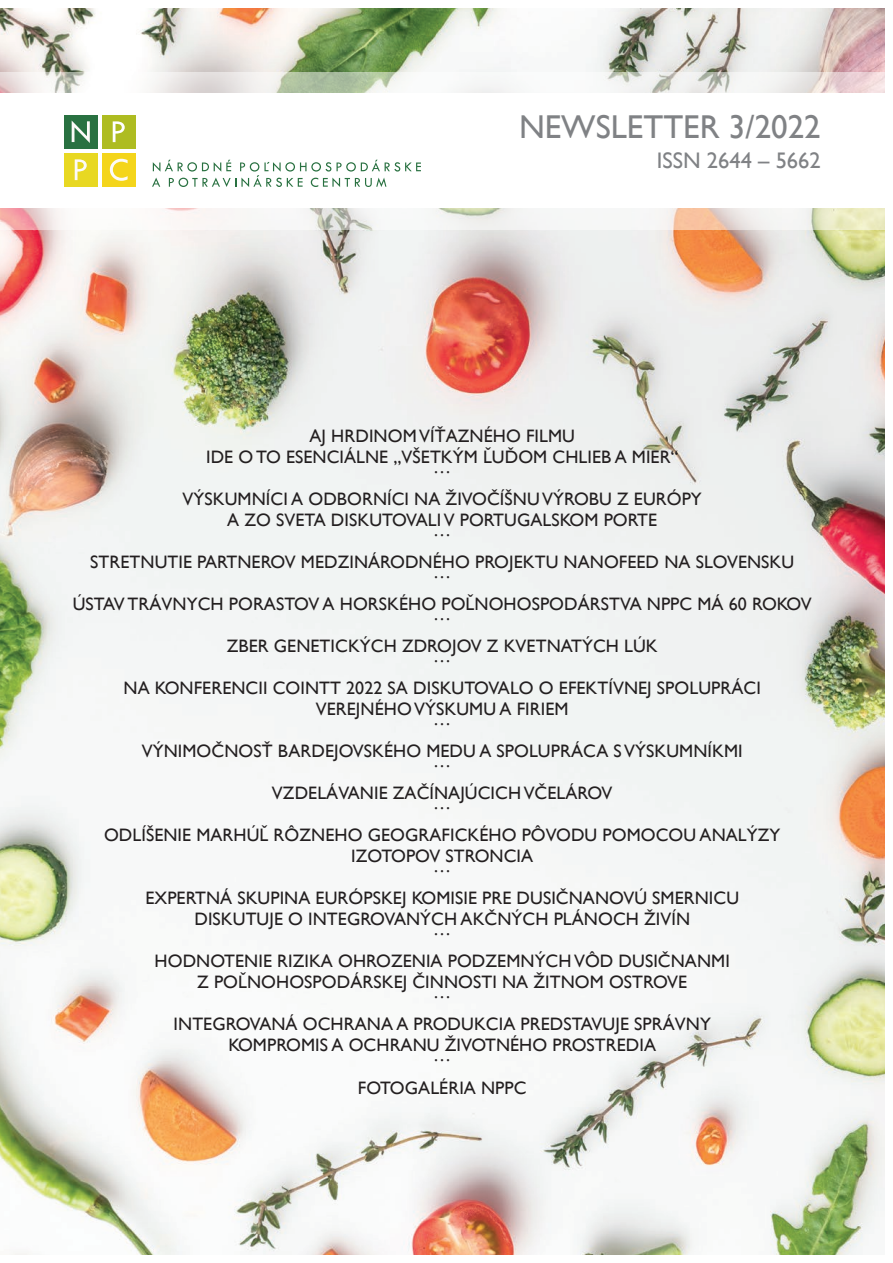
<style>
.page{position:relative;width:893px;height:1263px;background:#fff}
.page>*{position:absolute;margin:0;border:0;box-sizing:border-box;transform-origin:0 0}
.t1{font:33px "Gill Sans";color:#808285}
.t2{font:22.5px "Gill Sans";color:#808285}
.t3{font:18px/31.5px "Gill Sans";letter-spacing:.005em;color:#231f20;text-align:center}
</style>
<div class="page">
<img style="left:0;top:9px;width:884px;height:1245px">
<svg style="left:0;top:72px;width:885px;height:158px;fill:#f5f4f3"></svg>
<div style="left:0;top:94px;width:893px;height:114px;background:#fff"></div>
<div style="left:102px;top:153px;width:34px;height:34px;background:#f4d51b"></div>
<svg style="left:110px;top:159px;width:18px;height:22px"></svg>
<div style="left:64px;top:153px;width:34px;height:34px;background:#e8d822"></div>
<svg style="left:75px;top:159px;width:12px;height:21px"></svg>
<div style="left:102px;top:115px;width:34px;height:34px;background:#aebc21"></div>
<svg style="left:113px;top:121px;width:12px;height:21px"></svg>
<div style="left:64px;top:115px;width:34px;height:34px;background:#297141"></div>
<svg style="left:72px;top:121px;width:18px;height:22px"></svg>
<svg style="left:152px;top:160px;width:269px;height:27px"></svg>
<h1 class="t1" style="left:519px;top:107px;width:303px">NEWSLETTER 3/2022</h1>
<p class="t2" style="left:657px;top:147px;width:165px">ISSN 2644 – 5662</p>
<p class="t3" style="left:206px;top:426px;width:474px;line-height:21px">AJ HRDINOM VÍŤAZNÉHO FILMU<br>IDE O TO ESENCIÁLNE „VŠETKÝM ĽUĎOM CHLIEB A MIER“</p>
<p class="t3" style="left:183px;top:452px;width:521px">…<br>VÝSKUMNÍCI A ODBORNÍCI NA ŽIVOČÍŠNU VÝROBU Z EURÓPY</p>
<p class="t3" style="left:227px;top:504px;width:431px">A ZO SVETA DISKUTOVALI V PORTUGALSKOM PORTE</p>
<p class="t3" style="left:90px;top:515px;width:705px">…<br>STRETNUTIE PARTNEROV MEDZINÁRODNÉHO PROJEKTU NANOFEED NA SLOVENSKU</p>
<p class="t3" style="left:73px;top:557px;width:740px">…<br>ÚSTAV TRÁVNYCH PORASTOV A HORSKÉHO POĽNOHOSPODÁRSTVA NPPC MÁ 60 ROKOV</p>
<p class="t3" style="left:227px;top:599px;width:432px">…<br>ZBER GENETICKÝCH ZDROJOV Z KVETNATÝCH LÚK</p>
<p class="t3" style="left:124px;top:641px;width:639px">…<br>NA KONFERENCII COINTT 2022 SA DISKUTOVALO O EFEKTÍVNEJ SPOLUPRÁCI</p>
<p class="t3" style="left:316px;top:693px;width:254px">VEREJNÉHO VÝSKUMU A FIRIEM</p>
<p class="t3" style="left:142px;top:704px;width:602px">…<br>VÝNIMOČNOSŤ BARDEJOVSKÉHO MEDU A SPOLUPRÁCA S VÝSKUMNÍKMI</p>
<p class="t3" style="left:272px;top:746px;width:342px">…<br>VZDELÁVANIE ZAČÍNAJÚCICH VČELÁROV</p>
<p class="t3" style="left:104px;top:788px;width:678px">…<br>ODLÍŠENIE MARHÚĽ RÔZNEHO GEOGRAFICKÉHO PÔVODU POMOCOU ANALÝZY</p>
<p class="t3" style="left:351px;top:840px;width:183px">IZOTOPOV STRONCIA</p>
<p class="t3" style="left:145px;top:851px;width:595px">…<br>EXPERTNÁ SKUPINA EURÓPSKEJ KOMISIE PRE DUSIČNANOVÚ SMERNICU</p>
<p class="t3" style="left:194px;top:903px;width:497px">DISKUTUJE O INTEGROVANÝCH AKČNÝCH PLÁNOCH ŽIVÍN</p>
<p class="t3" style="left:155px;top:914px;width:577px">…<br>HODNOTENIE RIZIKA OHROZENIA PODZEMNÝCH VÔD DUSIČNANMI</p>
<p class="t3" style="left:197px;top:966px;width:491px">Z POĽNOHOSPODÁRSKEJ ČINNOSTI NA ŽITNOM OSTROVE</p>
<p class="t3" style="left:174px;top:977px;width:539px">…<br>INTEGROVANÁ OCHRANA A PRODUKCIA PREDSTAVUJE SPRÁVNY</p>
<p class="t3" style="left:228px;top:1029px;width:429px">KOMPROMIS A OCHRANU ŽIVOTNÉHO PROSTREDIA</p>
<p class="t3" style="left:358px;top:1040px;width:170px;line-height:32.1px">…<br>FOTOGALÉRIA NPPC</p>
</div>
